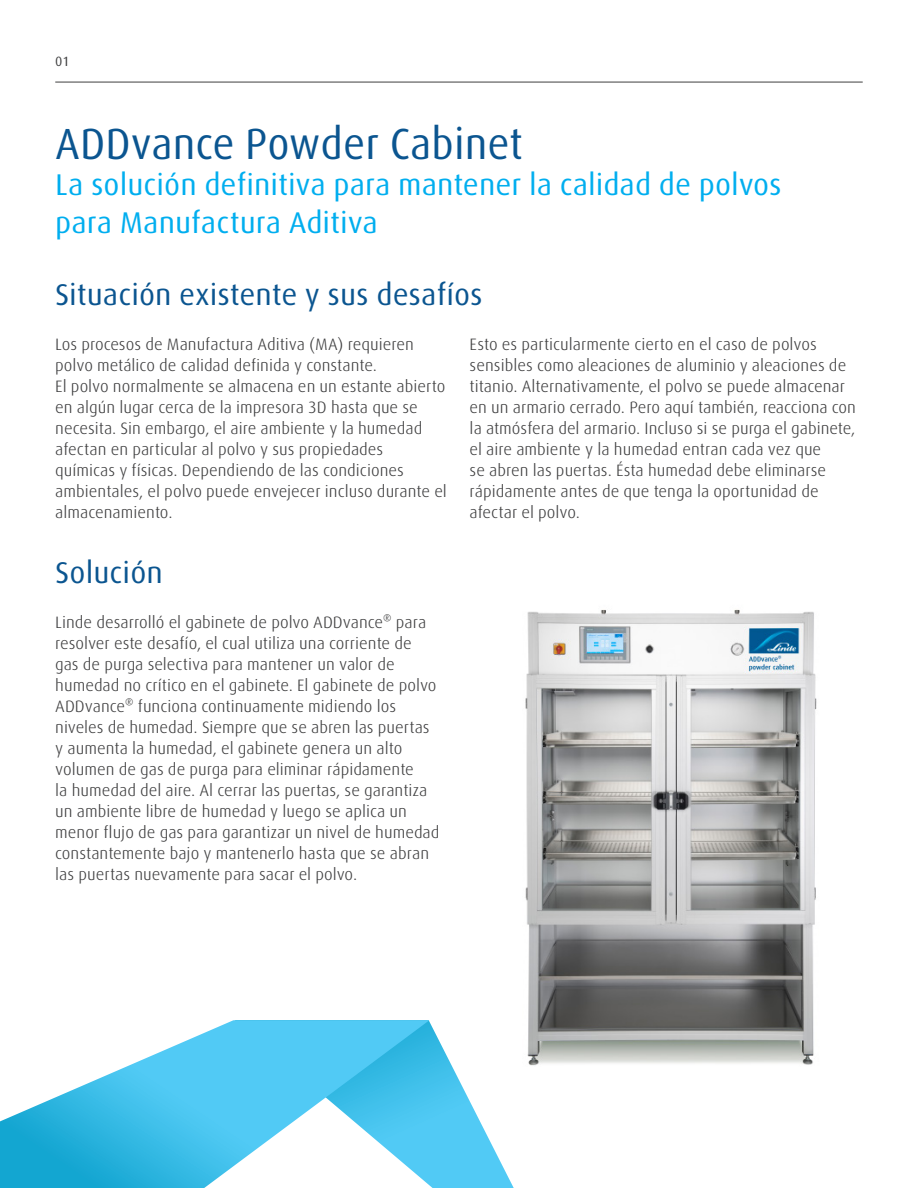
<style>
.page{position:relative;width:918px;height:1188px;background:#fff}
.page>*{position:absolute;margin:0;border:0;box-sizing:border-box;transform-origin:0 0}
.Texto_inicial{font:43.65px "Linde Dax Global";color:#0b5590;scale:.95 1}
.Texto_inicial-2{font:30px "Linde Dax Global";color:#00aeef}
.Texto_inicial-3{font:30px "Linde Dax Global";color:#0b5590}
.t1{font:300 16.5px/21px "Linde Dax Global";color:#3e3e3f}
.t2{font:13.5px "Linde Dax Global";color:#3e3e3f}
</style>
<div class="page">
<hr style="left:55px;top:82px;width:808px;height:1px;background:#3e3e3f">
<img style="left:525px;top:609px;width:292px;height:457px">
<svg style="left:429px;top:1020px;width:85px;height:168px"></svg>
<svg style="left:0;top:1020px;width:429px;height:168px"></svg>
<p class="t2" style="left:55px;top:53px;width:16px">01</p>
<p class="Texto_inicial" style="left:55px;top:119px;width:494px">ADDvance Powder Cabinet</p>
<p class="Texto_inicial-2" style="left:55px;top:168px;width:728px">La solución definitiva para mantener la calidad de polvos</p>
<p class="Texto_inicial-2" style="left:55px;top:205px;width:324px">para Manufactura Aditiva</p>
<p class="Texto_inicial-3" style="left:55px;top:278px;width:429px">Situación existente y sus desafíos</p>
<p class="t1" style="left:55px;top:334px;width:360px">Los procesos de Manufactura Aditiva (MA) requieren polvo metálico de calidad definida y constante.</p>
<p class="t1" style="left:55px;top:376px;width:393px">El polvo normalmente se almacena en un estante abierto en algún lugar cerca de la impresora 3D hasta que se necesita. Sin embargo, el aire ambiente y la humedad afectan en particular al polvo y sus propiedades químicas y físicas. Dependiendo de las condiciones ambientales, el polvo puede envejecer incluso durante el almacenamiento.</p>
<p class="Texto_inicial-3" style="left:55px;top:556px;width:109px">Solución</p>
<p class="t1" style="left:55px;top:612px;width:386px">Linde desarrolló el gabinete de polvo ADDvance® para resolver este desafío, el cual utiliza una corriente de<br>gas de purga selectiva para mantener un valor de humedad no crítico en el gabinete. El gabinete de polvo ADDvance® funciona continuamente midiendo los niveles de humedad. Siempre que se abren las puertas y aumenta la humedad, el gabinete genera un alto volumen de gas de purga para eliminar rápidamente<br>la humedad del aire. Al cerrar las puertas, se garantiza un ambiente libre de humedad y luego se aplica un menor flujo de gas para garantizar un nivel de humedad constantemente bajo y mantenerlo hasta que se abran las puertas nuevamente para sacar el polvo.</p>
<p class="t1" style="left:470px;top:334px;width:388px">Esto es particularmente cierto en el caso de polvos sensibles como aleaciones de aluminio y aleaciones de titanio. Alternativamente, el polvo se puede almacenar en un armario cerrado. Pero aquí también, reacciona con la atmósfera del armario. Incluso si se purga el gabinete, el aire ambiente y la humedad entran cada vez que<br>se abren las puertas. Ésta humedad debe eliminarse rápidamente antes de que tenga la oportunidad de afectar el polvo.</p>
</div>
